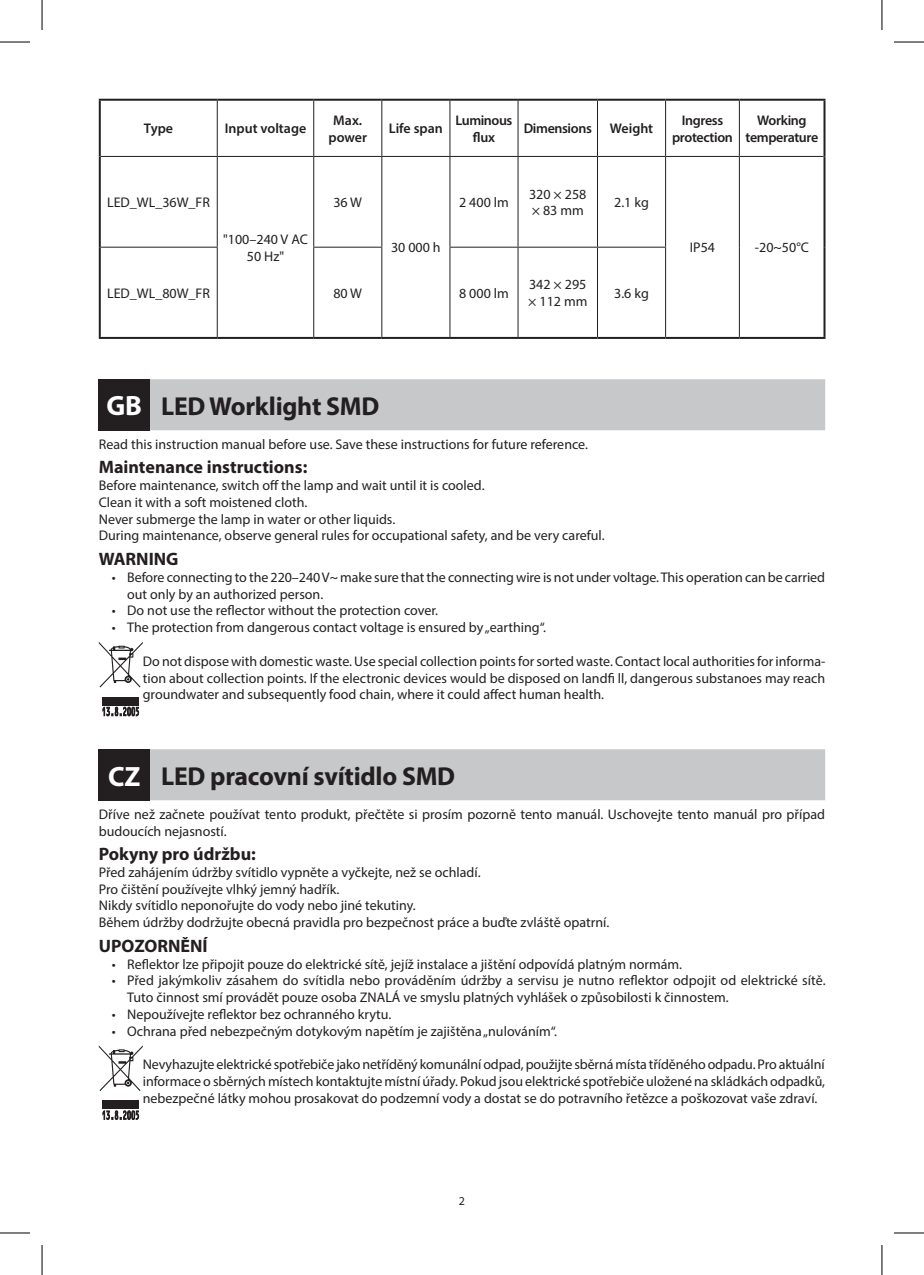
<style>
.page{position:relative;width:924px;height:1275px;background:#fff}
.page>*{position:absolute;margin:0;border:0;box-sizing:border-box;transform-origin:0 0}
.t1{font:700 26px "Myriad Pro";letter-spacing:-.01em;color:#231f20}
.t2{font:700 18px "Myriad Pro";color:#231f20}
.t3{font:14px/16.8px "Myriad Pro";color:#231f20}
.t4{font:600 14px/16.8px "Myriad Pro";letter-spacing:-.025em;color:#231f20;text-align:center}
.t5{font:600 14px/16.8px "Myriad Pro";color:#231f20;text-align:center}
.t6{font:12px "Myriad Pro";color:#231f20}
.s1{font-size:28px;color:#fff}
</style>
<div class="page">
<div style="left:99px;top:379px;width:725px;height:51px;background:#c7c8ca"></div>
<div style="left:99px;top:749px;width:725px;height:51px;background:#c7c8ca"></div>
<div style="left:99px;top:379px;width:51px;height:51px;background:#231f20"></div>
<svg style="left:102px;top:705px;width:37px;height:11px"></svg>
<svg style="left:99px;top:642px;width:44px;height:45px"></svg>
<div style="left:102px;top:696px;width:37px;height:9px;background:#231f20"></div>
<div style="left:99px;top:749px;width:51px;height:51px;background:#231f20"></div>
<svg style="left:102px;top:1110px;width:37px;height:9px"></svg>
<svg style="left:99px;top:1045px;width:44px;height:46px"></svg>
<div style="left:102px;top:1100px;width:37px;height:9px;background:#231f20"></div>
<hr style="left:99px;top:99px;width:118px;height:2px;background:#231f20">
<hr style="left:99px;top:101px;width:2px;height:55px;background:#231f20">
<hr style="left:217px;top:99px;width:96px;height:2px;background:#231f20">
<hr style="left:313px;top:99px;width:68px;height:2px;background:#231f20">
<hr style="left:381px;top:99px;width:68px;height:2px;background:#231f20">
<hr style="left:449px;top:99px;width:69px;height:2px;background:#231f20">
<hr style="left:518px;top:99px;width:79px;height:2px;background:#231f20">
<hr style="left:597px;top:99px;width:68px;height:2px;background:#231f20">
<hr style="left:665px;top:99px;width:74px;height:2px;background:#231f20">
<hr style="left:739px;top:99px;width:86px;height:2px;background:#231f20">
<hr style="left:823px;top:101px;width:2px;height:55px;background:#231f20">
<hr style="left:99px;top:156px;width:2px;height:91px;background:#231f20">
<hr style="left:823px;top:156px;width:2px;height:91px;background:#231f20">
<hr style="left:99px;top:247px;width:2px;height:90px;background:#231f20">
<hr style="left:823px;top:247px;width:2px;height:90px;background:#231f20">
<hr style="left:99px;top:337px;width:118px;height:2px;background:#231f20">
<hr style="left:217px;top:337px;width:96px;height:2px;background:#231f20">
<hr style="left:313px;top:337px;width:68px;height:2px;background:#231f20">
<hr style="left:381px;top:337px;width:68px;height:2px;background:#231f20">
<hr style="left:449px;top:337px;width:69px;height:2px;background:#231f20">
<hr style="left:518px;top:337px;width:79px;height:2px;background:#231f20">
<hr style="left:597px;top:337px;width:68px;height:2px;background:#231f20">
<hr style="left:665px;top:337px;width:74px;height:2px;background:#231f20">
<hr style="left:739px;top:337px;width:86px;height:2px;background:#231f20">
<hr style="left:217px;top:101px;width:1px;height:55px;background:#231f20">
<hr style="left:313px;top:101px;width:1px;height:55px;background:#231f20">
<hr style="left:381px;top:101px;width:1px;height:55px;background:#231f20">
<hr style="left:449px;top:101px;width:1px;height:55px;background:#231f20">
<hr style="left:517px;top:101px;width:1px;height:55px;background:#231f20">
<hr style="left:596px;top:101px;width:1px;height:55px;background:#231f20">
<hr style="left:664px;top:101px;width:1px;height:55px;background:#231f20">
<hr style="left:738px;top:101px;width:1px;height:55px;background:#231f20">
<hr style="left:101px;top:156px;width:116px;height:1px;background:#231f20">
<hr style="left:217px;top:156px;width:96px;height:1px;background:#231f20">
<hr style="left:217px;top:157px;width:1px;height:90px;background:#231f20">
<hr style="left:313px;top:156px;width:68px;height:1px;background:#231f20">
<hr style="left:313px;top:157px;width:1px;height:90px;background:#231f20">
<hr style="left:381px;top:156px;width:68px;height:1px;background:#231f20">
<hr style="left:381px;top:157px;width:1px;height:90px;background:#231f20">
<hr style="left:449px;top:156px;width:69px;height:1px;background:#231f20">
<hr style="left:449px;top:157px;width:1px;height:90px;background:#231f20">
<hr style="left:518px;top:156px;width:79px;height:1px;background:#231f20">
<hr style="left:517px;top:157px;width:1px;height:90px;background:#231f20">
<hr style="left:597px;top:156px;width:68px;height:1px;background:#231f20">
<hr style="left:596px;top:157px;width:1px;height:90px;background:#231f20">
<hr style="left:665px;top:156px;width:74px;height:1px;background:#231f20">
<hr style="left:664px;top:157px;width:1px;height:90px;background:#231f20">
<hr style="left:739px;top:156px;width:84px;height:1px;background:#231f20">
<hr style="left:738px;top:157px;width:1px;height:90px;background:#231f20">
<hr style="left:101px;top:247px;width:117px;height:1px;background:#231f20">
<hr style="left:217px;top:248px;width:1px;height:89px;background:#231f20">
<hr style="left:313px;top:247px;width:69px;height:1px;background:#231f20">
<hr style="left:313px;top:248px;width:1px;height:89px;background:#231f20">
<hr style="left:381px;top:248px;width:1px;height:89px;background:#231f20">
<hr style="left:449px;top:247px;width:69px;height:1px;background:#231f20">
<hr style="left:449px;top:248px;width:1px;height:89px;background:#231f20">
<hr style="left:518px;top:247px;width:79px;height:1px;background:#231f20">
<hr style="left:517px;top:248px;width:1px;height:89px;background:#231f20">
<hr style="left:597px;top:247px;width:68px;height:1px;background:#231f20">
<hr style="left:596px;top:248px;width:1px;height:89px;background:#231f20">
<hr style="left:664px;top:248px;width:1px;height:89px;background:#231f20">
<hr style="left:738px;top:247px;width:1px;height:90px;background:#231f20">
<hr style="left:0;top:42px;width:30px;height:1px;background:#000">
<hr style="left:893px;top:42px;width:30px;height:1px;background:#000">
<hr style="left:0;top:1232px;width:30px;height:1px;background:#000">
<hr style="left:893px;top:1232px;width:30px;height:1px;background:#000">
<hr style="left:42px;top:0;width:1px;height:30px;background:#000">
<hr style="left:42px;top:1245px;width:1px;height:30px;background:#000">
<hr style="left:881px;top:0;width:1px;height:30px;background:#000">
<hr style="left:881px;top:1245px;width:1px;height:30px;background:#000">
<p class="t4" style="left:144px;top:120px;width:31px">Type</p>
<p class="t5" style="left:225px;top:120px;width:83px">Input voltage</p>
<p class="t5" style="left:328px;top:111px;width:40px">Max. power</p>
<p class="t5" style="left:388px;top:120px;width:56px">Life span</p>
<p class="t4" style="left:455px;top:111px;width:58px">Luminous flux</p>
<p class="t4" style="left:523px;top:120px;width:70px">Dimensions</p>
<p class="t4" style="left:609px;top:120px;width:45px">Weight</p>
<p class="t4" style="left:671px;top:111px;width:62px">Ingress protection</p>
<p class="t4" style="left:745px;top:111px;width:74px">Working temperature</p>
<p class="t3" style="left:107px;top:194px;width:104px">LED_WL_36W_FR</p>
<p class="t3" style="left:223px;top:231px;width:86px;text-align:center">"100–240 V AC<br>50 Hz"</p>
<p class="t3" style="left:333px;top:194px;width:30px">36 W</p>
<p class="t3" style="left:391px;top:239px;width:51px">30 000 h</p>
<p class="t3" style="left:459px;top:194px;width:51px">2 400 lm</p>
<p class="t3" style="left:529px;top:185px;width:59px">320 × 258 × 83 mm</p>
<p class="t3" style="left:614px;top:194px;width:36px">2.1 kg</p>
<p class="t3" style="left:107px;top:284px;width:104px">LED_WL_80W_FR</p>
<p class="t3" style="left:333px;top:284px;width:30px">80 W</p>
<p class="t3" style="left:459px;top:284px;width:51px">8 000 lm</p>
<p class="t3" style="left:528px;top:276px;width:61px">342 × 295 × 112 mm</p>
<p class="t3" style="left:614px;top:284px;width:36px">3.6 kg</p>
<p class="t3" style="left:689px;top:239px;width:27px">IP54</p>
<p class="t3" style="left:754px;top:239px;width:55px">-20~50°C</p>
<h1 class="t1" style="left:107px;top:389px;width:274px"><span class="s1">GB</span> LED Worklight SMD</h1>
<p class="t3" style="left:99px;top:435px;width:490px">Read this instruction manual before use. Save these instructions for future reference.</p>
<p class="t2" style="left:99px;top:455px;width:210px">Maintenance instructions:</p>
<p class="t3" style="left:99px;top:477px;width:507px">Before maintenance, switch off the lamp and wait until it is cooled.<br>Clean it with a soft moistened cloth.<br>Never submerge the lamp in water or other liquids.<br>During maintenance, observe general rules for occupational safety, and be very careful.</p>
<p class="t2" style="left:99px;top:547px;width:81px">WARNING</p>
<p class="t3" style="left:127px;top:568px;width:699px;text-indent:-15px">• Before connecting to the 220–240 V~ make sure that the connecting wire is not under voltage. This operation can be carried out only by an authorized person.</p>
<p class="t3" style="left:112px;top:602px;width:327px">• Do not use the reflector without the protection cover.</p>
<p class="t3" style="left:112px;top:619px;width:435px">• The protection from dangerous contact voltage is ensured by „earthing“.</p>
<p class="t3" style="left:143px;top:652px;width:683px;text-align:justify">Do not dispose with domestic waste. Use special collection points for sorted waste. Contact local authorities for informa&shy;tion about collection points. If the electronic devices would be disposed on landfi ll, dangerous substanoes may reach groundwater and subsequently food chain, where it could affect human health.</p>
<h1 class="t1" style="left:108px;top:759px;width:348px"><span class="s1">CZ</span> LED pracovní svítidlo SMD</h1>
<p class="t3" style="left:99px;top:805px;width:727px">Dříve než začnete používat tento produkt, přečtěte si prosím pozorně tento manuál. Uschovejte tento manuál pro případ budoucích nejasností.</p>
<p class="t2" style="left:99px;top:842px;width:158px">Pokyny pro údržbu:</p>
<p class="t3" style="left:99px;top:863px;width:512px">Před zahájením údržby svítidlo vypněte a vyčkejte, než se ochladí.<br>Pro čištění používejte vlhký jemný hadřík.<br>Nikdy svítidlo neponořujte do vody nebo jiné tekutiny.<br>Během údržby dodržujte obecná pravidla pro bezpečnost práce a buďte zvláště opatrní.</p>
<p class="t2" style="left:99px;top:934px;width:110px">UPOZORNĚNÍ</p>
<p class="t3" style="left:112px;top:955px;width:571px">• Reflektor lze připojit pouze do elektrické sítě, jejíž instalace a jištění odpovídá platným normám.</p>
<p class="t3" style="left:127px;top:972px;width:699px;text-indent:-15px">• Před jakýmkoliv zásahem do svítidla nebo prováděním údržby a servisu je nutno reflektor odpojit od elektrické sítě.<br>Tuto činnost smí provádět pouze osoba ZNALÁ ve smyslu platných vyhlášek o způsobilosti k činnostem.</p>
<p class="t3" style="left:112px;top:1005px;width:281px">• Nepoužívejte reflektor bez ochranného krytu.</p>
<p class="t3" style="left:112px;top:1022px;width:446px">• Ochrana před nebezpečným dotykovým napětím je zajištěna „nulováním“.</p>
<p class="t3" style="left:143px;top:1056px;width:683px;text-align:justify">Nevyhazujte elektrické spotřebiče jako netříděný komunální odpad, použijte sběrná místa tříděného odpadu. Pro aktuální informace o sběrných místech kontaktujte místní úřady. Pokud jsou elektrické spotřebiče uložené na skládkách odpadků, nebezpečné látky mohou prosakovat do podzemní vody a dostat se do potravního řetězce a poškozovat vaše zdraví.</p>
<p class="t6" style="left:458px;top:1193px;width:8px">2</p>
</div>
